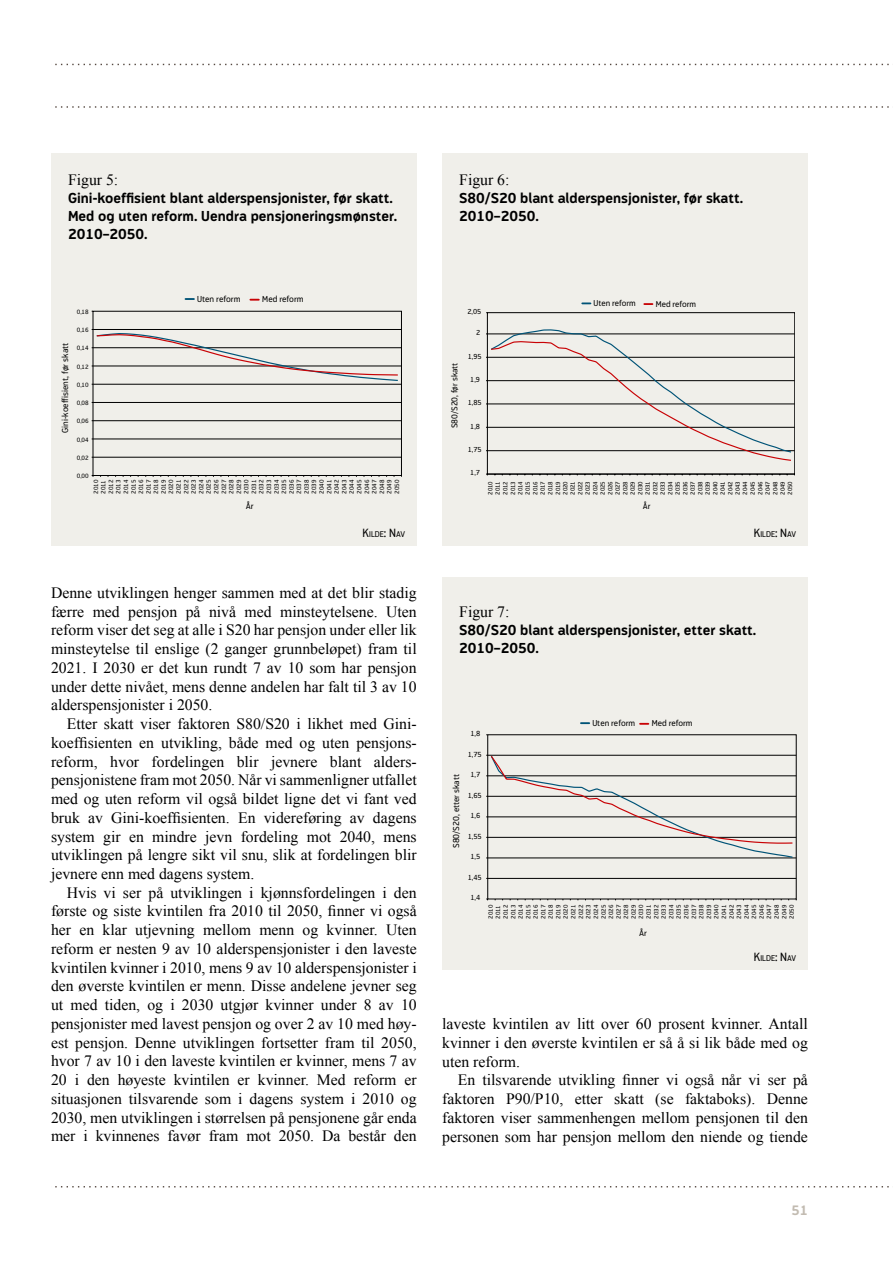
<style>
.page{position:relative;width:893px;height:1263px;background:#fff}
.page>*{position:absolute;margin:0;border:0;box-sizing:border-box;transform-origin:0 0}
.t1{font:15.75px/18.8px "Times New Roman";color:#000;text-align:justify}
.t2{font:700 14.25px/18px "Modus";color:#000}
.t3{font:700 13.5px "Modus";color:#c2bbb1}
.t4{font:8.7px "Modus";color:#000}
.t5{font:8.55px "Modus";color:#000}
.t6{font:8.55px "Modus";color:#020203}
.t7{font:8.4px "Modus";color:#000}
.t8{font:7.35px "Modus";color:#000}
.t9{font:6.3px/7.5px "Modus";color:#020203;text-align:justify}
.t10{font:6.3px "Modus";color:#000}
.t11{font:6.15px/7.5px "Modus";color:#000;text-align:justify}
.t12{font:6.15px/7.5px "Modus";color:#020203;text-align:justify}
.s1{font-size:12px}
</style>
<div class="page">
<svg style="left:55px;top:64px;width:834px;height:1px"></svg>
<svg style="left:55px;top:106px;width:834px;height:2px"></svg>
<svg style="left:55px;top:1186px;width:834px;height:1px"></svg>
<div style="left:51px;top:153px;width:366px;height:392px;background:#f0efea"></div>
<hr style="left:93px;top:457px;width:309px;height:1px;background:#000">
<hr style="left:93px;top:439px;width:309px;height:1px;background:#000">
<hr style="left:93px;top:420px;width:309px;height:1px;background:#000">
<hr style="left:93px;top:402px;width:309px;height:1px;background:#000">
<hr style="left:93px;top:384px;width:309px;height:1px;background:#000">
<hr style="left:93px;top:366px;width:309px;height:1px;background:#000">
<hr style="left:93px;top:347px;width:309px;height:1px;background:#000">
<hr style="left:93px;top:329px;width:309px;height:1px;background:#000">
<svg style="left:92px;top:329px;width:307px;height:56px"></svg>
<svg style="left:250px;top:299px;width:9px;height:2px"></svg>
<svg style="left:185px;top:298px;width:9px;height:2px"></svg>
<div style="left:93px;top:311px;width:309px;height:165px;border:1px solid #000"></div>
<div style="left:442px;top:153px;width:366px;height:392px;background:#f0efea"></div>
<svg style="left:644px;top:303px;width:8px;height:2px"></svg>
<svg style="left:582px;top:302px;width:8px;height:2px"></svg>
<hr style="left:487px;top:450px;width:308px;height:1px;background:#000">
<hr style="left:487px;top:427px;width:308px;height:1px;background:#000">
<hr style="left:487px;top:404px;width:308px;height:1px;background:#000">
<hr style="left:487px;top:380px;width:308px;height:1px;background:#000">
<hr style="left:487px;top:357px;width:308px;height:1px;background:#000">
<hr style="left:487px;top:334px;width:308px;height:1px;background:#000">
<hr style="left:487px;top:474px;width:308px;height:1px;background:#000">
<svg style="left:486px;top:329px;width:306px;height:133px"></svg>
<div style="left:487px;top:312px;width:308px;height:162px;border:1px solid #000"></div>
<div style="left:442px;top:577px;width:366px;height:392px;background:#f0efea"></div>
<svg style="left:640px;top:723px;width:8px;height:2px"></svg>
<svg style="left:581px;top:722px;width:8px;height:2px"></svg>
<hr style="left:488px;top:878px;width:308px;height:1px;background:#000">
<svg style="left:486px;top:755px;width:308px;height:104px"></svg>
<p class="t1" style="left:68px;top:170px;width:52px">Figur 5:</p>
<p class="t2" style="left:68px;top:189px;width:331px">Gini-koeffisient blant alderspensjonister, før skatt.<br>Med og uten reform. Uendra pensjoneringsmønster.<br>2010–2050.</p>
<p class="t1" style="left:459px;top:170px;width:52px">Figur 6:</p>
<p class="t2" style="left:459px;top:189px;width:285px">S80/S20 blant alderspensjonister, før skatt.<br>2010–2050.</p>
<p class="t4" style="left:197px;top:294px;width:45px">Uten reform</p>
<p class="t4" style="left:262px;top:294px;width:43px">Med reform</p>
<p class="t5" style="left:593px;top:298px;width:44px">Uten reform</p>
<p class="t5" style="left:656px;top:299px;width:42px">Med reform</p>
<p class="t10" style="left:77px;top:308px;width:13px">0,18</p>
<p class="t8" style="left:467px;top:307px;width:15px">2,05</p>
<p class="t10" style="left:77px;top:326px;width:13px">0,16</p>
<p class="t8" style="left:476px;top:329px;width:6px">2</p>
<p class="t4" style="left:60px;top:433px;width:92px;rotate:-90deg">Gini-koeffisient, før skatt</p>
<p class="t10" style="left:77px;top:345px;width:13px">0,14</p>
<p class="t10" style="left:77px;top:363px;width:13px">0,12</p>
<p class="t10" style="left:77px;top:381px;width:13px">0,10</p>
<p class="t10" style="left:77px;top:399px;width:13px">0,08</p>
<p class="t10" style="left:77px;top:418px;width:13px">0,06</p>
<p class="t5" style="left:450px;top:428px;width:67px;rotate:-90deg">S80/S20, før skatt</p>
<p class="t8" style="left:468px;top:352px;width:15px">1,95</p>
<p class="t8" style="left:470px;top:375px;width:11px">1,9</p>
<p class="t8" style="left:468px;top:399px;width:15px">1,85</p>
<p class="t8" style="left:470px;top:422px;width:11px">1,8</p>
<p class="t10" style="left:77px;top:436px;width:13px">0,04</p>
<p class="t8" style="left:468px;top:445px;width:15px">1,75</p>
<p class="t10" style="left:77px;top:454px;width:13px">0,02</p>
<p class="t10" style="left:77px;top:472px;width:13px">0,00</p>
<p class="t9" style="left:92px;top:494px;width:16px;rotate:-90deg">2010<br>2011<br>2012<br>2013<br>2014<br>2015<br>2016<br>2017<br>2018<br>2019<br>2020<br>2021<br>2022<br>2023<br>2024<br>2025<br>2026<br>2027<br>2028<br>2029<br>2030<br>2031<br>2032<br>2033<br>2034<br>2035<br>2036<br>2037<br>2038<br>2039<br>2040<br>2041<br>2042<br>2043<br>2044<br>2045<br>2046<br>2047<br>2048<br>2049<br>2050</p>
<p class="t4" style="left:246px;top:501px;width:9px">År</p>
<p class="t8" style="left:470px;top:469px;width:11px">1,7</p>
<p class="t11" style="left:487px;top:495px;width:15px;rotate:-90deg">2010<br>2011<br>2012<br>2013<br>2014<br>2015<br>2016<br>2017<br>2018<br>2019<br>2020<br>2021<br>2022<br>2023<br>2024<br>2025<br>2026<br>2027<br>2028<br>2029<br>2030<br>2031<br>2032<br>2033<br>2034<br>2035<br>2036<br>2037<br>2038<br>2039<br>2040<br>2041<br>2042<br>2043<br>2044<br>2045<br>2046<br>2047<br>2048<br>2049<br>2050</p>
<p class="t6" style="left:643px;top:501px;width:9px">År</p>
<p class="t7" style="left:363px;top:529px;width:44px"><span class="s1">K</span>ILDE<span class="s1">: N</span>AV</p>
<p class="t7" style="left:754px;top:529px;width:44px"><span class="s1">K</span>ILDE<span class="s1">: N</span>AV</p>
<p class="t1" style="left:51px;top:583px;width:367px">Denne utviklingen henger sammen med at det blir stadig færre med pensjon på nivå med minsteytelsene. Uten reform viser det seg at alle i S20 har pensjon under eller lik minsteytelse til enslige (2 ganger grunnbeløpet) fram til 2021. I 2030 er det kun rundt 7 av 10 som har pensjon under dette nivået, mens denne andelen har falt til 3 av 10 alderspensjonister i 2050.</p>
<p class="t1" style="left:51px;top:714px;width:367px;text-indent:16px">Etter skatt viser faktoren S80/S20 i likhet med Gini&shy;koeffisienten en utvikling, både med og uten pensjons&shy;reform, hvor fordelingen blir jevnere blant alders&shy;pensjonistene fram mot 2050. Når vi sammenligner utfallet med og uten reform vil også bildet ligne det vi fant ved bruk av Gini-koeffisienten. En videreføring av dagens system gir en mindre jevn fordeling mot 2040, mens utviklingen på lengre sikt vil snu, slik at fordelingen blir jevnere enn med dagens system.</p>
<p class="t1" style="left:51px;top:883px;width:367px;text-indent:16px">Hvis vi ser på utviklingen i kjønnsfordelingen i den første og siste kvintilen fra 2010 til 2050, finner vi også her en klar utjevning mellom menn og kvinner. Uten reform er nesten 9 av 10 alderspensjonister i den laveste kvintilen kvinner i 2010, mens 9 av 10 alderspensjonister i den øverste kvintilen er menn. Disse andelene jevner seg ut med tiden, og i 2030 utgjør kvinner under 8 av 10 pensjonister med lavest pensjon og over 2 av 10 med høy&shy;est pensjon. Denne utviklingen fortsetter fram til 2050, hvor 7 av 10 i den laveste kvintilen er kvinner, mens 7 av 20 i den høyeste kvintilen er kvinner. Med reform er situasjonen tilsvarende som i dagens system i 2010 og 2030, men utviklingen i størrelsen på pensjonene går enda mer i kvinnenes favør fram mot 2050. Da består den</p>
<p class="t1" style="left:459px;top:602px;width:52px">Figur 7:</p>
<p class="t2" style="left:459px;top:621px;width:299px">S80/S20 blant alderspensjonister, etter skatt.<br>2010–2050.</p>
<p class="t5" style="left:451px;top:848px;width:76px;rotate:-90deg">S80/S20, etter skatt</p>
<p class="t8" style="left:470px;top:729px;width:11px">1,8</p>
<p class="t8" style="left:468px;top:750px;width:16px">1,75</p>
<p class="t8" style="left:470px;top:770px;width:11px">1,7</p>
<p class="t8" style="left:468px;top:791px;width:16px">1,65</p>
<p class="t8" style="left:470px;top:812px;width:11px">1,6</p>
<p class="t8" style="left:468px;top:832px;width:16px">1,55</p>
<p class="t8" style="left:470px;top:853px;width:11px">1,5</p>
<p class="t8" style="left:468px;top:873px;width:16px">1,45</p>
<p class="t8" style="left:470px;top:894px;width:11px">1,4</p>
<p class="t5" style="left:592px;top:718px;width:44px">Uten reform</p>
<p class="t5" style="left:652px;top:718px;width:42px">Med reform</p>
<p class="t12" style="left:487px;top:919px;width:15px;rotate:-90deg">2010<br>2011<br>2012<br>2013<br>2014<br>2015<br>2016<br>2017<br>2018<br>2019<br>2020<br>2021<br>2022<br>2023<br>2024<br>2025<br>2026<br>2027<br>2028<br>2029<br>2030<br>2031<br>2032<br>2033<br>2034<br>2035<br>2036<br>2037<br>2038<br>2039<br>2040<br>2041<br>2042<br>2043<br>2044<br>2045<br>2046<br>2047<br>2048<br>2049<br>2050</p>
<p class="t5" style="left:639px;top:928px;width:9px">År</p>
<p class="t7" style="left:754px;top:953px;width:44px"><span class="s1">K</span>ILDE<span class="s1">: N</span>AV</p>
<p class="t1" style="left:442px;top:1014px;width:367px">laveste kvintilen av litt over 60 prosent kvinner. Antall kvinner i den øverste kvintilen er så å si lik både med og uten reform.</p>
<p class="t1" style="left:442px;top:1070px;width:367px;text-indent:16px">En tilsvarende utvikling finner vi også når vi ser på faktoren P90/P10, etter skatt (se faktaboks). Denne faktoren viser sammenhengen mellom pensjonen til den personen som har pensjon mellom den niende og tiende</p>
<p class="t3" style="left:791px;top:1203px;width:18px">51</p>
</div>
